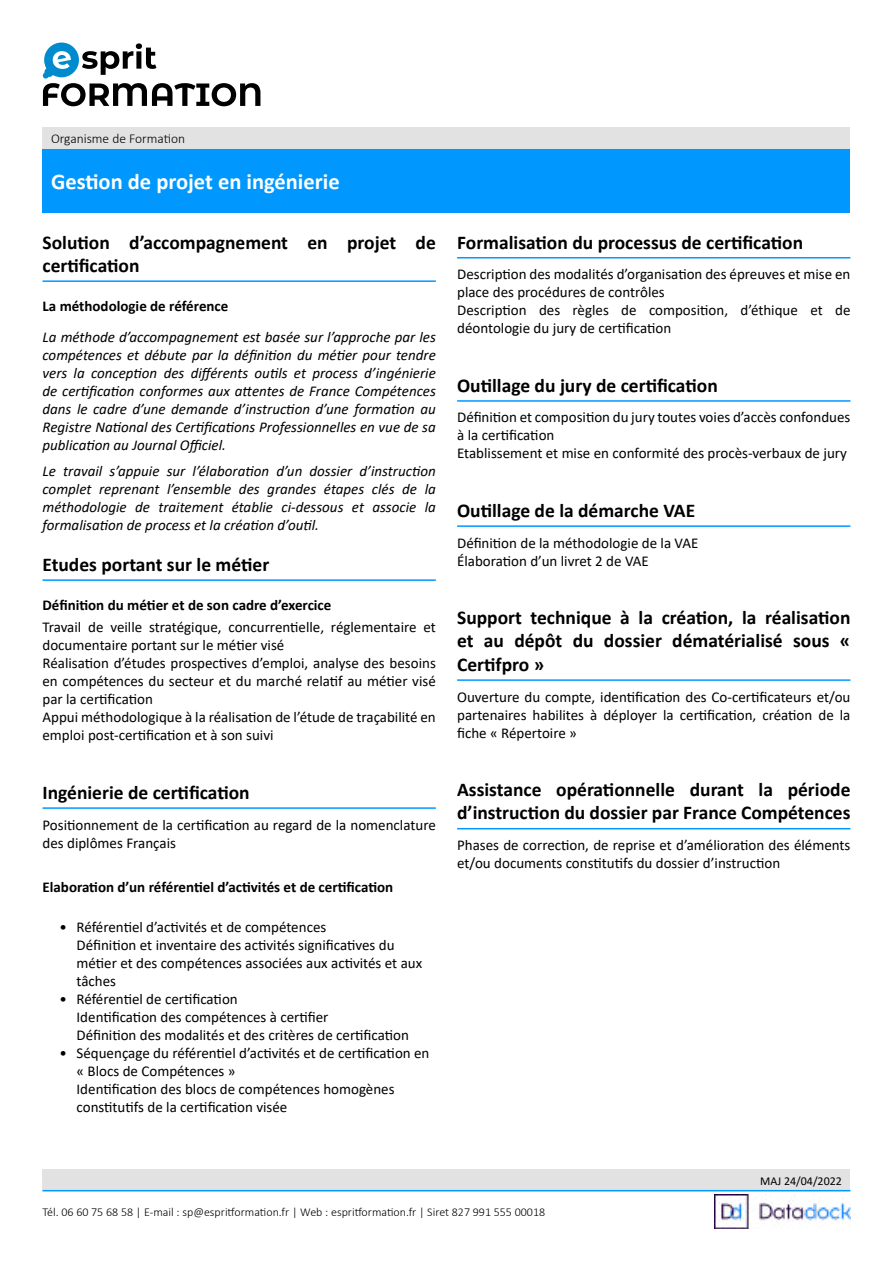
<style>
.page{position:relative;width:893px;height:1263px;background:#fff}
.page>*{position:absolute;margin:0;border:0;box-sizing:border-box;transform-origin:0 0}
.t1{font:700 22.5px "Calibri";color:#fff}
.t2{font:700 19.5px/23.4px "Calibri";color:#000}
.t3{font:15px/18px "Calibri";color:#000}
.t4{font:italic 15px/18px "Calibri";color:#000;text-align:justify}
.t5{font:700 15px "Calibri";color:#000}
.t6{font:300 13.5px "Calibri";color:#000}
.t7{font:300 12px "Calibri";color:#000}
.t8{font:12px "Calibri";color:#000}
</style>
<div class="page">
<svg style="left:43px;top:43px;width:217px;height:63px"></svg>
<div style="left:43px;top:1169px;width:807px;height:22px;background:#e2e2e2"></div>
<hr style="left:43px;top:1190px;width:807px;height:1px;background:#0098ff">
<img style="left:714px;top:1195px;width:136px;height:34px">
<hr style="left:43px;top:280px;width:393px;height:2px;background:#0098ff">
<hr style="left:43px;top:579px;width:393px;height:2px;background:#0098ff">
<hr style="left:43px;top:807px;width:393px;height:2px;background:#0098ff">
<hr style="left:457px;top:257px;width:393px;height:1px;background:#0098ff">
<hr style="left:457px;top:400px;width:393px;height:2px;background:#0098ff">
<hr style="left:457px;top:525px;width:393px;height:2px;background:#0098ff">
<hr style="left:457px;top:679px;width:393px;height:2px;background:#0098ff">
<hr style="left:457px;top:828px;width:393px;height:1px;background:#0098ff">
<div style="left:43px;top:149px;width:807px;height:64px;background:#0098ff"></div>
<div style="left:43px;top:128px;width:807px;height:21px;background:#e2e2e2"></div>
<p class="t6" style="left:51px;top:130px;width:136px">Organisme de Formation</p>
<h1 class="t1" style="left:51px;top:166px;width:290px">Gestion de projet en ingénierie</h1>
<h2 class="t2" style="left:43px;top:230px;width:395px">Solution d’accompagnement en projet de certification</h2>
<p class="t5" style="left:43px;top:296px;width:187px">La méthodologie de référence</p>
<p class="t4" style="left:43px;top:327px;width:395px">La méthode d’accompagnement est basée sur l’approche par les compétences et débute par la définition du métier pour tendre vers la conception des différents outils et process d’ingénierie de certification conformes aux attentes de France Compétences dans le cadre d’une demande d’instruction d’une formation au Registre National des Certifications Professionnelles en vue de sa publication au Journal Officiel.</p>
<p class="t4" style="left:43px;top:462px;width:395px">Le travail s’appuie sur l’élaboration d’un dossier d’instruction complet reprenant l’ensemble des grandes étapes clés de la méthodologie de traitement établie ci-dessous et associe la formalisation de process et la création d’outil.</p>
<h2 class="t2" style="left:43px;top:552px;width:228px">Etudes portant sur le métier</h2>
<p class="t5" style="left:43px;top:594px;width:290px">Définition du métier et de son cadre d’exercice</p>
<p class="t3" style="left:43px;top:618px;width:395px">Travail de veille stratégique, concurrentielle, réglementaire et documentaire portant sur le métier visé<br>Réalisation d’études prospectives d’emploi, analyse des besoins en compétences du secteur et du marché relatif au métier visé par la certification<br>Appui méthodologique à la réalisation de l’étude de traçabilité en emploi post-certification et à son suivi</p>
<h2 class="t2" style="left:43px;top:780px;width:209px">Ingénierie de certification</h2>
<p class="t3" style="left:43px;top:815px;width:395px">Positionnement de la certification au regard de la nomenclature des diplômes Français</p>
<p class="t5" style="left:43px;top:876px;width:352px">Elaboration d’un référentiel d’activités et de certification</p>
<p class="t3" style="left:77px;top:918px;width:347px;text-indent:-17px">• Référentiel d’activités et de compétences<br>Définition et inventaire des activités significatives du métier et des compétences associées aux activités et aux tâches</p>
<p class="t3" style="left:77px;top:990px;width:334px;text-indent:-17px">• Référentiel de certification<br>Identification des compétences à certifier<br>Définition des modalités et des critères de certification</p>
<p class="t3" style="left:77px;top:1044px;width:354px;text-indent:-17px">• Séquençage du référentiel d’activités et de certification en « Blocs de Compétences »<br>Identification des blocs de compétences homogènes constitutifs de la certification visée</p>
<h2 class="t2" style="left:457px;top:230px;width:348px">Formalisation du processus de certification</h2>
<p class="t3" style="left:457px;top:265px;width:395px">Description des modalités d’organisation des épreuves et mise en place des procédures de contrôles<br>Description des règles de composition, d’éthique et de déontologie du jury de certification</p>
<h2 class="t2" style="left:457px;top:373px;width:262px">Outillage du jury de certification</h2>
<p class="t3" style="left:457px;top:408px;width:395px">Définition et composition du jury toutes voies d’accès confondues à la certification<br>Etablissement et mise en conformité des procès-verbaux de jury</p>
<h2 class="t2" style="left:457px;top:498px;width:240px">Outillage de la démarche VAE</h2>
<p class="t3" style="left:457px;top:533px;width:243px">Définition de la méthodologie de la VAE<br>Élaboration d’un livret 2 de VAE</p>
<h2 class="t2" style="left:457px;top:606px;width:395px;text-align:justify">Support technique à la création, la réalisation et au dépôt du dossier dématérialisé sous « Certifpro »</h2>
<p class="t3" style="left:457px;top:687px;width:395px;text-align:justify">Ouverture du compte, identification des Co-certificateurs et/ou partenaires habilites à déployer la certification, création de la fiche « Répertoire »</p>
<h2 class="t2" style="left:457px;top:778px;width:395px">Assistance opérationnelle durant la période d’instruction du dossier par France Compétences</h2>
<p class="t3" style="left:457px;top:836px;width:395px">Phases de correction, de reprise et d’amélioration des éléments et/ou documents constitutifs du dossier d’instruction</p>
<p class="t8" style="left:760px;top:1172px;width:83px">MAJ 24/04/2022</p>
<p class="t7" style="left:43px;top:1205px;width:504px">Tél. 06 60 75 68 58 | E-mail : sp@espritformation.fr | Web : espritformation.fr | Siret 827 991 555 00018</p>
</div>
